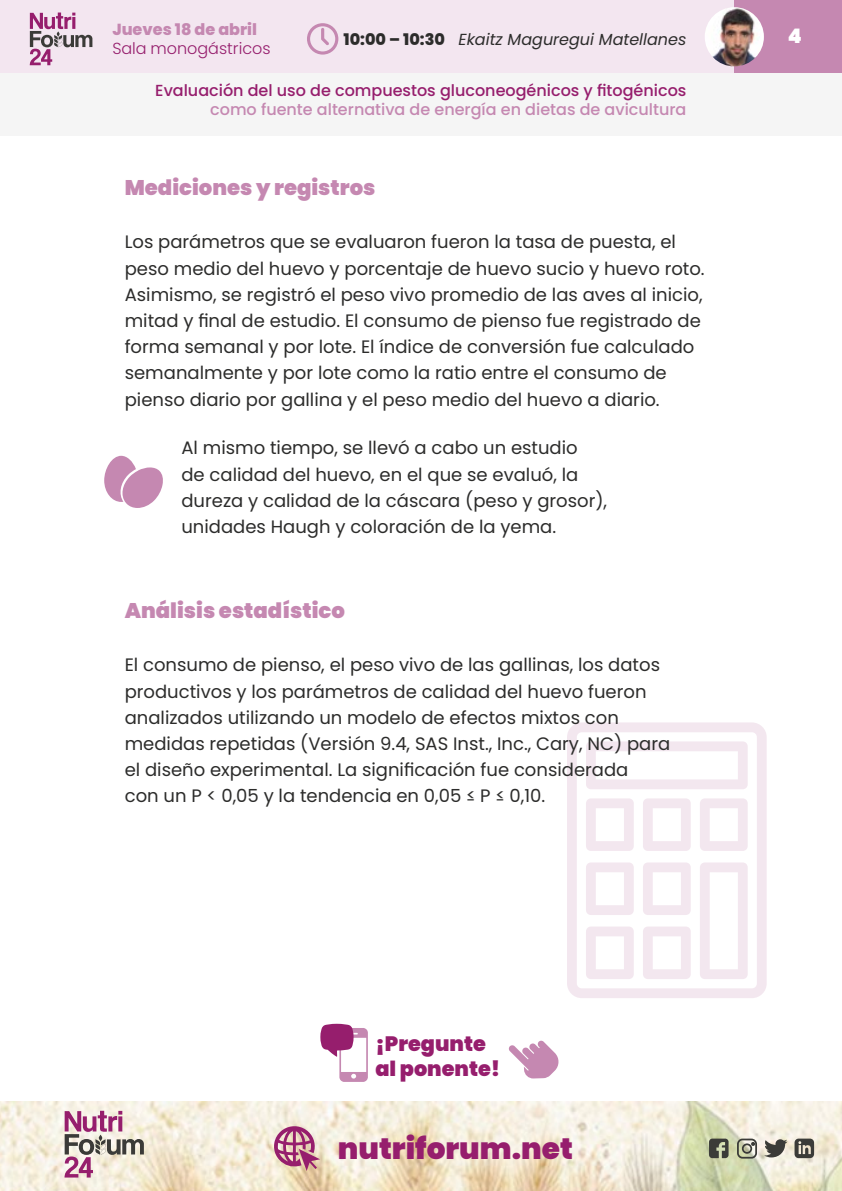
<style>
.page{position:relative;width:842px;height:1191px;background:#fff}
.page>*{position:absolute;margin:0;border:0;box-sizing:border-box;transform-origin:0 0}
.t1{font:900 29.6px "Poppins";color:#961e6d}
._07_Subtitulo{font:900 21.2px "Poppins";color:#c588b1}
.t2{font:900 20.8px/25px "Poppins";color:#961e6d}
.t3{font:900 20px "Poppins";color:#fff}
._01_Texto{font:18px/26.2px "Poppins";color:#2c2c2b}
.t4{font:500 16px "Poppins";color:#961e6d}
.t5{font:500 16px "Poppins";color:#c588b1}
.t6{font:italic 16px "Poppins";color:#2c2c2b}
.t7{font:300 16px "Poppins";color:#961e6d}
.t8{font:800 16px "Poppins";color:#c588b1}
.s1{font-weight:800;font-style:normal}
</style>
<div class="page">
<svg style="left:567px;top:722px;width:200px;height:276px"></svg>
<svg style="left:586px;top:741px;width:162px;height:48px"></svg>
<svg style="left:586px;top:798px;width:48px;height:53px"></svg>
<svg style="left:643px;top:798px;width:48px;height:53px"></svg>
<svg style="left:700px;top:798px;width:48px;height:53px"></svg>
<svg style="left:586px;top:862px;width:48px;height:53px"></svg>
<svg style="left:643px;top:862px;width:48px;height:53px"></svg>
<svg style="left:586px;top:926px;width:48px;height:53px"></svg>
<svg style="left:643px;top:926px;width:48px;height:53px"></svg>
<svg style="left:700px;top:862px;width:48px;height:117px"></svg>
<svg style="left:104px;top:456px;width:59px;height:52px"></svg>
<div style="left:0;top:45px;width:842px;height:90px;background:#f5f5f5"></div>
<img style="left:0;top:1101px;width:842px;height:90px">
<div style="left:0;top:0;width:842px;height:72px;background:#f3e6f0"></div>
<div style="left:734px;top:0;width:108px;height:72px;background:#c588b1"></div>
<svg style="left:307px;top:23px;width:31px;height:32px"></svg>
<img style="left:705px;top:7px;width:59px;height:59px;border-radius:30px">
<svg style="left:709px;top:1138px;width:19px;height:20px"></svg>
<svg style="left:737px;top:1138px;width:20px;height:20px"></svg>
<svg style="left:764px;top:1139px;width:23px;height:18px"></svg>
<svg style="left:794px;top:1138px;width:20px;height:20px"></svg>
<svg style="left:274px;top:1126px;width:46px;height:45px;background:#c68a9e"></svg>
<svg style="left:320px;top:1023px;width:48px;height:59px"></svg>
<svg style="left:508px;top:1040px;width:51px;height:38px"></svg>
<svg style="left:30px;top:13px;width:62px;height:52px"></svg>
<svg style="left:65px;top:1110px;width:79px;height:67px;background:#cbb2b6"></svg>
<p class="t8" style="left:112px;top:21px;width:146px">Jueves 18 de abril</p>
<p class="t7" style="left:112px;top:39px;width:160px">Sala monogástricos</p>
<p class="t6" style="left:343px;top:30px;width:344px"><span class="s1">10:00 – 10:30</span> Ekaitz Maguregui Matellanes</p>
<p class="t3" style="left:788px;top:24px;width:16px">4</p>
<p class="t4" style="left:155px;top:81px;width:533px">Evaluación del uso de compuestos gluconeogénicos y fitogénicos</p>
<p class="t5" style="left:210px;top:100px;width:478px">como fuente alternativa de energía en dietas de avicultura</p>
<p class="_07_Subtitulo" style="left:125px;top:175px;width:252px">Mediciones y registros</p>
<p class="_01_Texto" style="left:125px;top:229px;width:581px">Los parámetros que se evaluaron fueron la tasa de puesta, el peso medio del huevo y porcentaje de huevo sucio y huevo roto.<br>Asimismo, se registró el peso vivo promedio de las aves al inicio, mitad y final de estudio. El consumo de pienso fue registrado de forma semanal y por lote. El índice de conversión fue calculado semanalmente y por lote como la ratio entre el consumo de pienso diario por gallina y el peso medio del huevo a diario.</p>
<p class="_01_Texto" style="left:181px;top:435px;width:427px">Al mismo tiempo, se llevó a cabo un estudio<br>de calidad del huevo, en el que se evaluó, la dureza y calidad de la cáscara (peso y grosor), unidades Haugh y coloración de la yema.</p>
<p class="_07_Subtitulo" style="left:125px;top:598px;width:222px">Análisis estadístico</p>
<p class="_01_Texto" style="left:125px;top:652px;width:547px">El consumo de pienso, el peso vivo de las gallinas, los datos productivos y los parámetros de calidad del huevo fueron analizados utilizando un modelo de efectos mixtos con medidas repetidas (Versión 9.4, SAS Inst., Inc., Cary, NC) para el diseño experimental. La significación fue considerada<br>con un P &lt; 0,05 y la tendencia en 0,05 ≤ P ≤ 0,10.</p>
<p class="t2" style="left:375px;top:1031px;width:126px">¡Pregunte al ponente!</p>
<h1 class="t1" style="left:338px;top:1131px;width:237px">nutriforum.net</h1>
</div>
